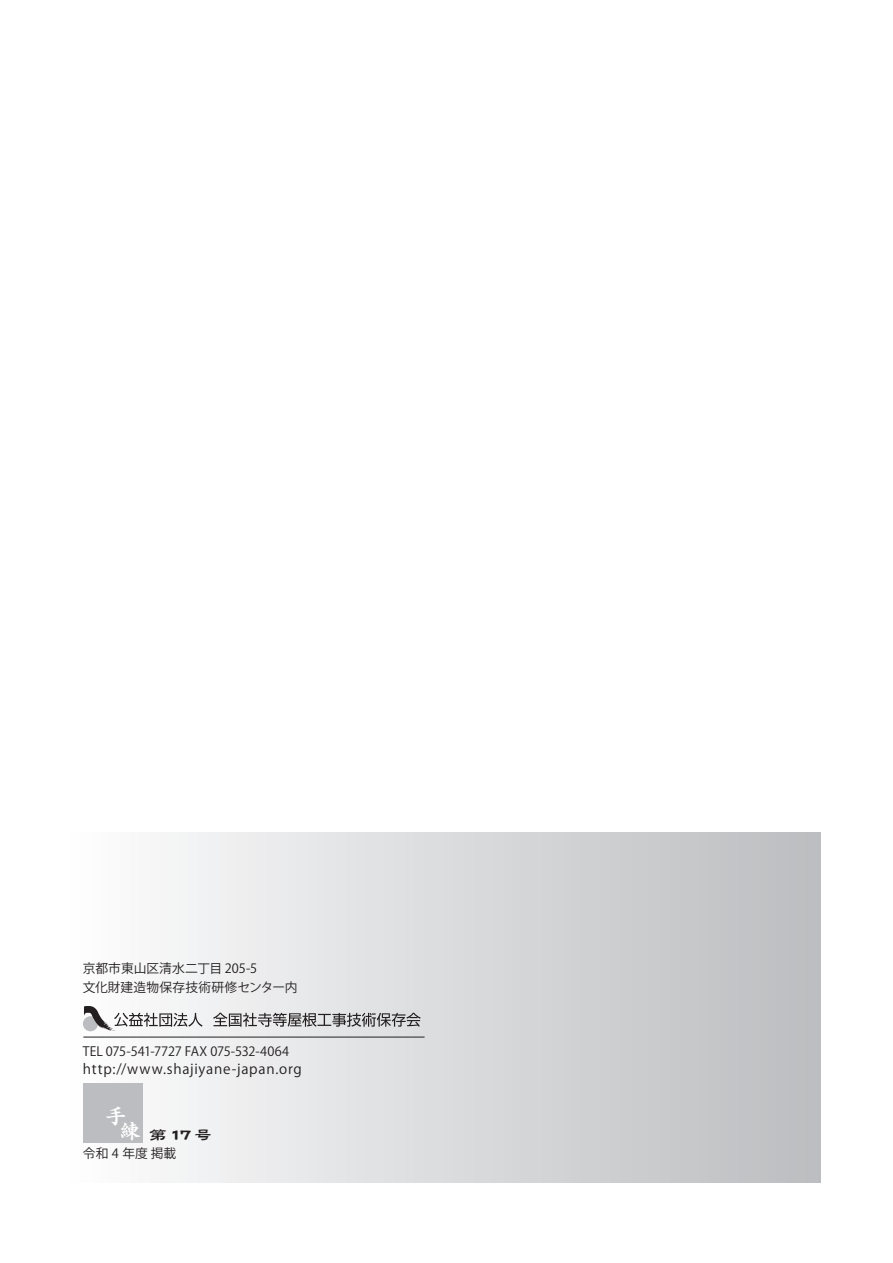
<style>
.page{position:relative;width:893px;height:1263px;background:#fff}
.page>*{position:absolute;margin:0;border:0;box-sizing:border-box;transform-origin:0 0}
.t1{font:20.55px "Greco Std B";color:#fff}
.t2{font:16.95px "DFTF Lei Sho Std W5";color:#231f20}
.t3{font:13.8px "Koz Go Pro";letter-spacing:.05em;color:#231f20}
.t4{font:12.75px/19.2px "Koz Go Pro";letter-spacing:-.005em;color:#231f20}
</style>
<div class="page">
<div style="left:64px;top:832px;width:756px;height:350px;background:linear-gradient(to right,#fcfdfd,#bbbdc0)"></div>
<svg style="left:84px;top:1006px;width:119px;height:25px"></svg>
<svg style="left:213px;top:1013px;width:208px;height:14px;background:#a09fa0"></svg>
<hr style="left:83px;top:1037px;width:342px;height:1px;background:#231f20">
<div style="left:83px;top:1083px;width:59px;height:59px;background:#bcbdc0"></div>
<p class="t4" style="left:83px;top:959px;width:216px">京都市東山区清水二丁目 205-5<br>文化財建造物保存技術研修センター内</p>
<p class="t4" style="left:83px;top:1042px;width:208px">TEL 075-541-7727 FAX 075-532-4064</p>
<p class="t3" style="left:83px;top:1060px;width:220px">http://www.shajiyane-japan.org</p>
<h1 class="t1" style="left:105px;top:1102px;width:21px">手</h1>
<h2 class="t2" style="left:120px;top:1126px;width:93px"><sup>練</sup>第17号</h2>
<p class="t4" style="left:83px;top:1144px;width:95px">令和 4 年度 掲載</p>
</div>
